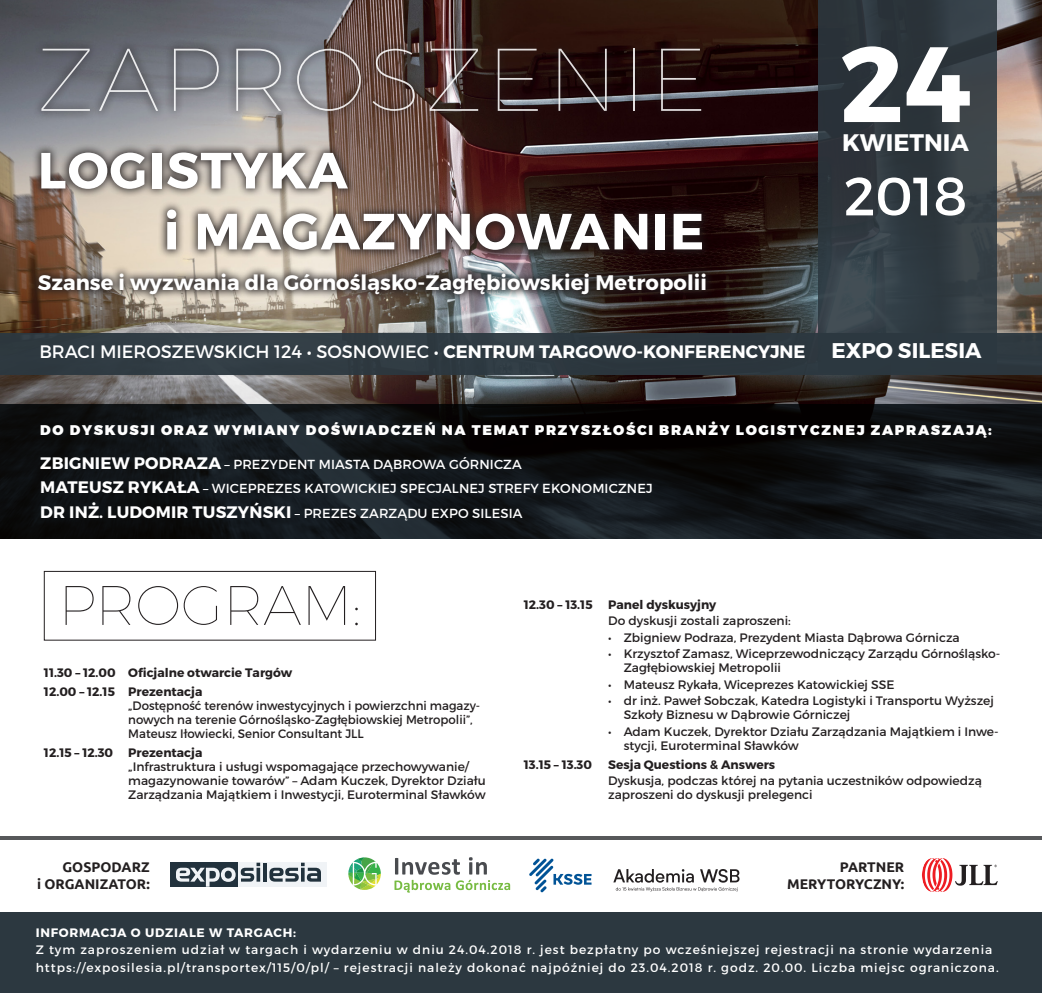
<style>
.page{position:relative;width:1042px;height:993px;background:#fff}
.page>*{position:absolute;margin:0;border:0;box-sizing:border-box;transform-origin:0 0}
.t1{font:700 106.75px "Montserrat";color:#fff}
.t2{font:100 88.9px "Montserrat";letter-spacing:.04em;color:#fff}
.t3{font:100 55.65px "Montserrat";color:#231f20}
.t4{font:53.73px "Montserrat";color:#fff}
.t5{font:700 50.75px "Montserrat";letter-spacing:.03em;color:#fff}
.t6{font:700 23.97px "Montserrat";color:#fff}
.t7{font:700 21px "Montserrat";letter-spacing:.005em;color:#fff}
.t8{font:18.03px "Montserrat";color:#fff}
.t9{font:900 14px "Montserrat";letter-spacing:.12em;color:#fff}
.t10{font:700 14px "Ubuntu";color:#231f20}
.t11{font:13.12px "Montserrat";letter-spacing:.01em;color:#fff}
.t12{font:12.25px/14px "Montserrat";color:#231f20}
.t13{font:12.25px "Montserrat";letter-spacing:.08em;color:#fff}
.t14{font:12.25px/14px "Montserrat";color:#231f20;scale:.96 1}
.t15{font:700 12.25px "Montserrat";color:#231f20}
.t16{font:700 12.25px "Montserrat";letter-spacing:.06em;color:#fff}
.s1{font-weight:700}
.s2{font-weight:700;font-size:21.18px}
.s3{font-weight:700;font-size:16.62px}
.s4{font-size:50.4px}
</style>
<div class="page">
<img style="left:0;top:0;width:1042px;height:403px">
<svg style="left:0;top:403px;width:1042px;height:135px;background:#101316"></svg>
<div style="left:0;top:912px;width:1042px;height:80px;background:#2c3840"></div>
<hr style="left:0;top:836px;width:1042px;height:3px;background:#57585a">
<div style="left:32px;top:39px;width:678px;height:81px;background:#231f20;opacity:.84"></div>
<div style="left:29px;top:143px;width:686px;height:160px;background:#231f20;opacity:.84"></div>
<svg style="left:818px;top:0;width:178px;height:332px;background:#313a41"></svg>
<div style="left:0;top:332px;width:1042px;height:42px;background:#2c3840"></div>
<svg style="left:348px;top:857px;width:33px;height:32px"></svg>
<svg style="left:394px;top:857px;width:116px;height:35px"></svg>
<div style="left:170px;top:862px;width:68px;height:24px;background:#22323d"></div>
<div style="left:238px;top:862px;width:89px;height:24px;background:#f0f3f6"></div>
<hr style="left:263px;top:862px;width:4px;height:19px;background:#22323d">
<svg style="left:176px;top:862px;width:84px;height:24px"></svg>
<svg style="left:269px;top:862px;width:52px;height:19px"></svg>
<svg style="left:529px;top:858px;width:62px;height:34px"></svg>
<div style="left:44px;top:571px;width:332px;height:69px;border:1px solid #231f20"></div>
<svg style="left:613px;top:869px;width:126px;height:22px"></svg>
<svg style="left:922px;top:858px;width:76px;height:33px"></svg>
<h2 class="t2" style="left:37px;top:25px;width:672px">ZAPROSZENIE</h2>
<p class="t5" style="left:38px;top:139px;width:311px">LOGISTYKA</p>
<p class="t5" style="left:164px;top:200px;width:542px">i MAGAZYNOWANIE</p>
<p class="t7" style="left:38px;top:269px;width:671px">Szanse i wyzwania dla Górnośląsko-Zagłębiowskiej Metropolii</p>
<p class="t1" style="left:839px;top:18px;width:133px">24</p>
<p class="t6" style="left:842px;top:127px;width:128px">KWIETNIA</p>
<p class="t4" style="left:844px;top:163px;width:125px">2018</p>
<p class="t8" style="left:39px;top:340px;width:943px">BRACI MIEROSZEWSKICH 124 • SOSNOWIEC • <span class="s1">CENTRUM TARGOWO-KONFERENCYJNE</span> <span class="s2">EXPO SILESIA</span></p>
<p class="t9" style="left:40px;top:421px;width:953px">DO DYSKUSJI ORAZ WYMIANY DOŚWIADCZEŃ NA TEMAT PRZYSZŁOŚCI BRANŻY LOGISTYCZNEJ ZAPRASZAJĄ:</p>
<p class="t11" style="left:40px;top:456px;width:483px"><span class="s3">ZBIGNIEW PODRAZA</span> – PREZYDENT MIASTA DĄBROWA GÓRNICZA</p>
<p class="t11" style="left:40px;top:480px;width:614px"><span class="s3">MATEUSZ RYKAŁA</span> – WICEPREZES KATOWICKIEJ SPECJALNEJ STREFY EKONOMICZNEJ</p>
<p class="t11" style="left:40px;top:504px;width:484px"><span class="s3">DR INŻ. LUDOMIR TUSZYŃSKI</span> – PREZES ZARZĄDU EXPO SILESIA</p>
<p class="t3" style="left:58px;top:571px;width:304px">PROGRAM<span class="s4">:</span></p>
<p class="t15" style="left:44px;top:665px;width:250px">11.30 – 12.00 Oficjalne otwarcie Targów</p>
<p class="t14" style="left:128px;top:684px;width:368px;text-indent:-84px"><span class="s1">12.00 – 12.15 Prezentacja<br></span>„Dostępność terenów inwestycyjnych i powierzchni magazy&shy;nowych na terenie Górnośląsko-Zagłębiowskiej Metropolii”, Mateusz Iłowiecki, Senior Consultant JLL</p>
<p class="t12" style="left:128px;top:745px;width:359px;text-indent:-84px"><span class="s1">12.15 – 12.30 Prezentacja<br></span>„Infrastruktura i usługi wspomagające przechowywanie/ magazynowanie towarów” – Adam Kuczek, Dyrektor Działu Zarządzania Majątkiem i Inwestycji, Euroterminal Sławków</p>
<p class="t10" style="left:62px;top:858px;width:89px">GOSPODARZ</p>
<p class="t10" style="left:37px;top:875px;width:114px">i ORGANIZATOR:</p>
<p class="t15" style="left:524px;top:596px;width:70px">12.30 – 13.15</p>
<p class="t15" style="left:608px;top:596px;width:110px">Panel dyskusyjny</p>
<p class="t12" style="left:608px;top:613px;width:184px">Do dyskusji zostali zaproszeni:</p>
<p class="t12" style="left:608px;top:630px;width:353px">• Zbigniew Podraza, Prezydent Miasta Dąbrowa Górnicza</p>
<p class="t12" style="left:624px;top:646px;width:378px;text-indent:-15px">• Krzysztof Zamasz, Wiceprzewodniczący Zarządu Górnośląsko-<br>Zagłębiowskiej Metropolii</p>
<p class="t12" style="left:608px;top:677px;width:288px">• Mateusz Rykała, Wiceprezes Katowickiej SSE</p>
<p class="t12" style="left:624px;top:693px;width:372px;text-indent:-15px">• dr inż. Paweł Sobczak, Katedra Logistyki i Transportu Wyższej<br>Szkoły Biznesu w Dąbrowie Górniczej</p>
<p class="t12" style="left:624px;top:724px;width:376px;text-indent:-15px">• Adam Kuczek, Dyrektor Działu Zarządzania Majątkiem i Inwe&shy;stycji, Euroterminal Sławków</p>
<p class="t15" style="left:524px;top:756px;width:70px">13.15 – 13.30</p>
<p class="t15" style="left:608px;top:756px;width:168px">Sesja Questions &amp; Answers</p>
<p class="t12" style="left:608px;top:773px;width:375px">Dyskusja, podczas której na pytania uczestników odpowiedzą zaproszeni do dyskusji prelegenci</p>
<p class="t10" style="left:840px;top:858px;width:66px">PARTNER</p>
<p class="t10" style="left:787px;top:875px;width:119px">MERYTORYCZNY:</p>
<p class="t16" style="left:36px;top:924px;width:262px">INFORMACJA O UDZIALE W TARGACH:</p>
<p class="t13" style="left:36px;top:941px;width:958px">Z tym zaproszeniem udział w targach i wydarzeniu w dniu 24.04.2018 r. jest bezpłatny po wcześniejszej rejestracji na stronie wydarzenia</p>
<p class="t13" style="left:36px;top:959px;width:964px">https://exposilesia.pl/transportex/115/0/pl/ – rejestracji należy dokonać najpóźniej do 23.04.2018 r. godz. 20.00. Liczba miejsc ograniczona.</p>
</div>
